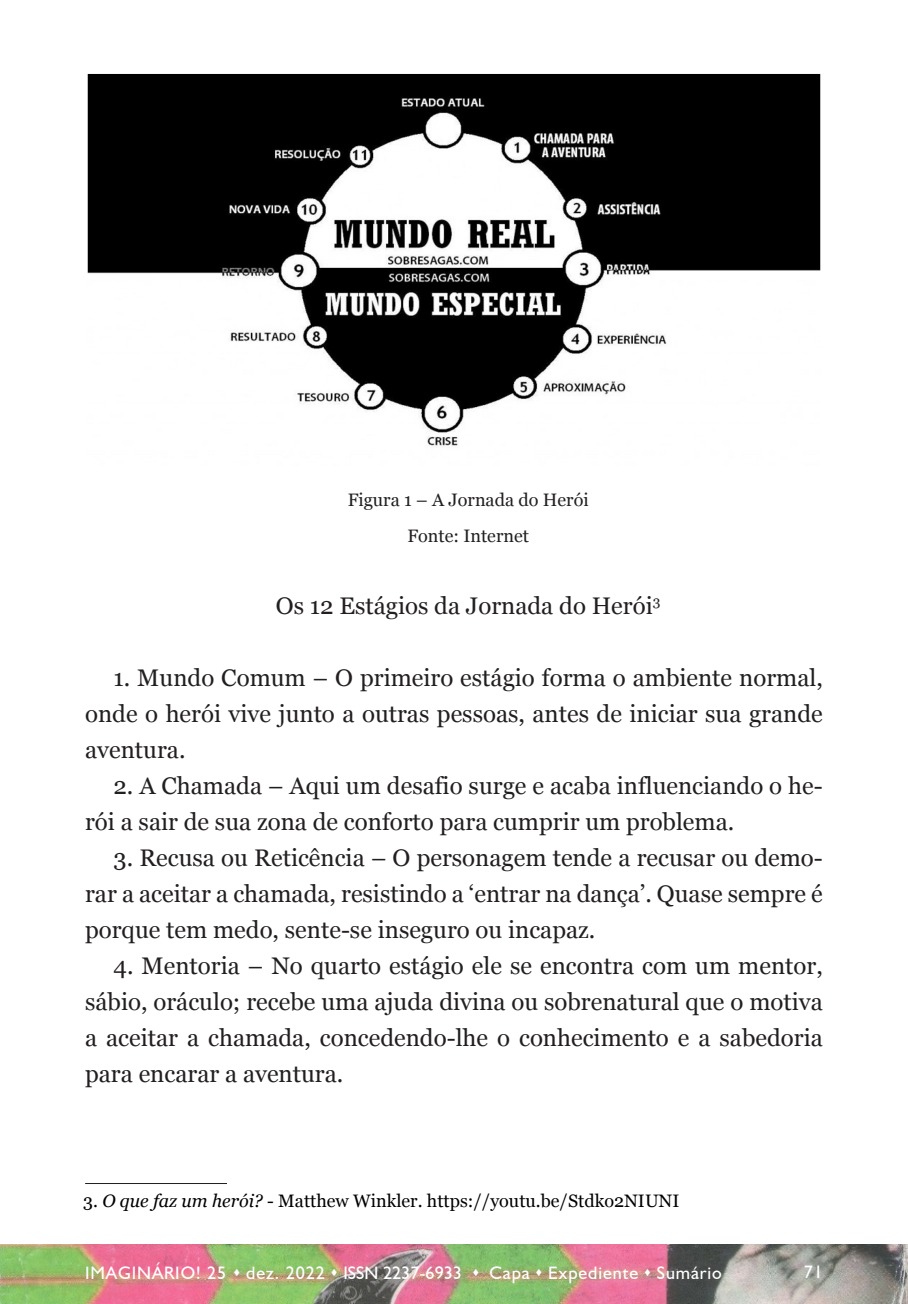
<style>
.page{position:relative;width:908px;height:1304px;background:#fff}
.page>*{position:absolute;margin:0;border:0;box-sizing:border-box;transform-origin:0 0}
.Corpo_de_texto{font:24px/36px "Georgia";color:#231f20;text-align:justify}
.t1{font:18px "Humanist 521 BT";letter-spacing:.05em;color:#fff}
.t2{font:18px "Georgia";color:#000}
.Corpo_de_texto-2{font:18px "Georgia";color:#231f20}
.s1{font-style:italic}
</style>
<div class="page">
<img style="left:0;top:1245px;width:906px;height:59px">
<img style="left:87px;top:73px;width:734px;height:373px">
<hr style="left:85px;top:1183px;width:142px;height:1px;background:#231f20">
<p class="Corpo_de_texto-2" style="left:347px;top:486px;width:242px">Figura 1 – A Jornada do Herói</p>
<p class="Corpo_de_texto-2" style="left:407px;top:522px;width:123px">Fonte: Internet</p>
<p class="Corpo_de_texto" style="left:276px;top:586px;width:386px">Os 12 Estágios da Jornada do Herói<sup>3</sup></p>
<p class="Corpo_de_texto" style="left:85px;top:658px;width:738px;text-indent:28px">1. Mundo Comum – O primeiro estágio forma o ambiente normal, onde o herói vive junto a outras pessoas, antes de iniciar sua grande aventura.</p>
<p class="Corpo_de_texto" style="left:85px;top:766px;width:739px;text-indent:28px">2. A Chamada – Aqui um desafio surge e acaba influenciando o he&shy;rói a sair de sua zona de conforto para cumprir um problema.</p>
<p class="Corpo_de_texto" style="left:85px;top:838px;width:739px;text-indent:28px">3. Recusa ou Reticência – O personagem tende a recusar ou demo&shy;rar a aceitar a chamada, resistindo a ‘entrar na dança’. Quase sempre é porque tem medo, sente-se inseguro ou incapaz.</p>
<p class="Corpo_de_texto" style="left:85px;top:946px;width:739px;text-indent:28px">4. Mentoria – No quarto estágio ele se encontra com um mentor, sábio, oráculo; recebe uma ajuda divina ou sobrenatural que o motiva a aceitar a chamada, concedendo-lhe o conhecimento e a sabedoria para encarar a aventura.</p>
<p class="t2" style="left:83px;top:1188px;width:597px">3. <span class="s1">O que faz um herói?</span> - Matthew Winkler. https://youtu.be/Stdko2NIUNI</p>
<p class="t1" style="left:85px;top:1261px;width:638px">IMAGINÁRIO! 25 ▲ dez. 2022 ▲ ISSN 2237-6933 ▲ Capa ▲ Expediente ▲ Sumário</p>
<p class="t1" style="left:803px;top:1261px;width:21px">71</p>
</div>
